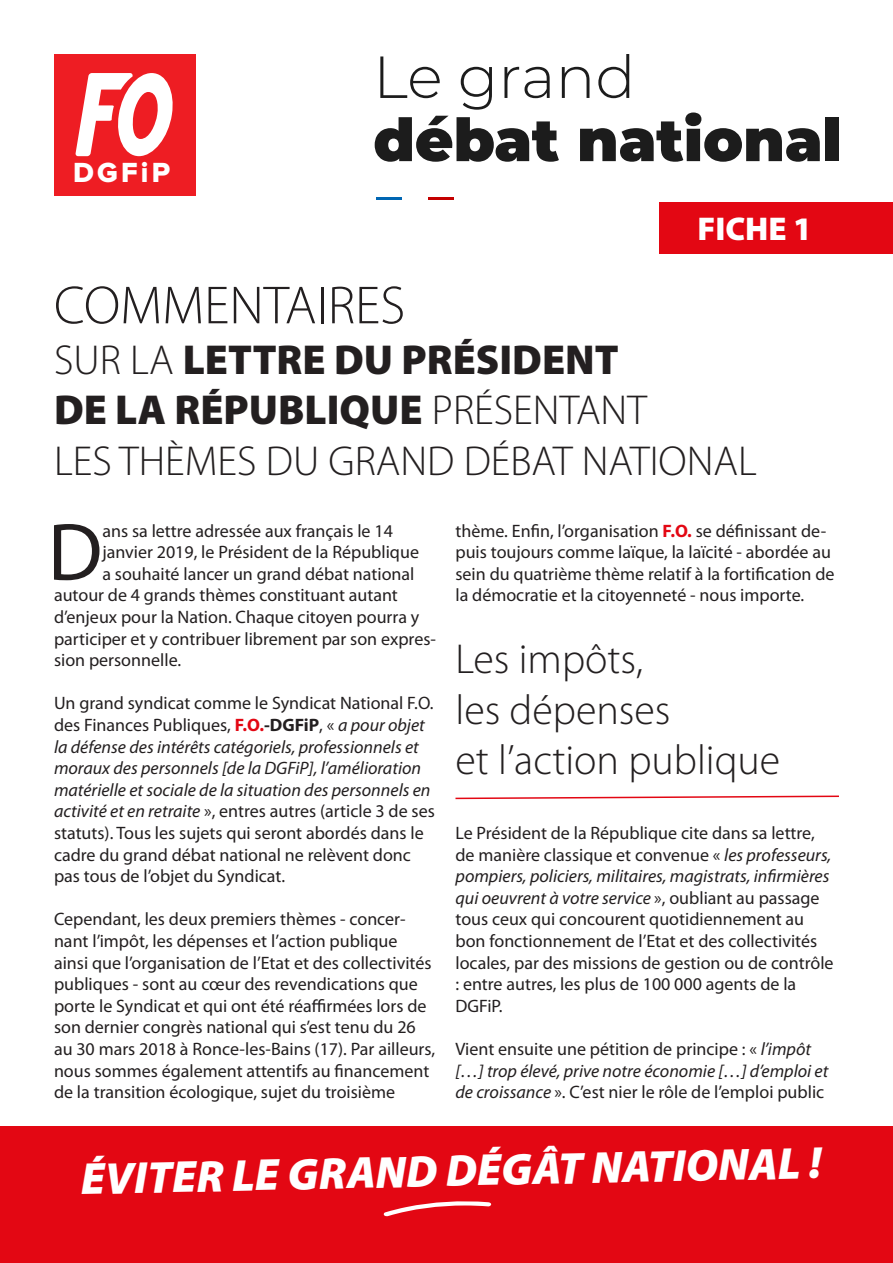
<style>
.page{position:relative;width:893px;height:1263px;background:#fff}
.page>*{position:absolute;margin:0;border:0;box-sizing:border-box;transform-origin:0 0}
.t1{font:82.05px "Myriad Pro";color:#231f20}
.t2{font:300 54px "Myriad Pro";color:#231f20}
.t3{font:italic 900 45px "Myriad Pro";color:#fff}
.t4{font:300 42px "Myriad Pro";color:#231f20}
.t5{font:900 42px "Myriad Pro";color:#231f20}
.t6{font:900 33px "Myriad Pro";color:#fff}
.t7{font:28.65px "Proxima Nova Extrabld";letter-spacing:.11em;color:#fff}
.t8{font:18px/21.6px "Myriad Pro";color:#231f20}
.s1{font-weight:300}
.s2{font-weight:700;color:#e30713}
.s3{font-weight:700}
.s4{font-style:italic}
</style>
<div class="page">
<div style="left:0;top:1127px;width:893px;height:136px;background:#e30713"></div>
<svg style="left:380px;top:56px;width:60px;height:42px"></svg>
<svg style="left:461px;top:67px;width:31px;height:43px"></svg>
<svg style="left:504px;top:67px;width:46px;height:31px"></svg>
<svg style="left:562px;top:67px;width:27px;height:31px"></svg>
<svg style="left:598px;top:54px;width:31px;height:44px"></svg>
<svg style="left:375px;top:116px;width:184px;height:46px"></svg>
<svg style="left:580px;top:112px;width:240px;height:50px"></svg>
<div style="left:826px;top:117px;width:13px;height:44px;background:#1c1c1c"></div>
<hr style="left:377px;top:197px;width:25px;height:3px;background:#0066b3">
<hr style="left:428px;top:197px;width:25px;height:3px;background:#c40000">
<div style="left:54px;top:54px;width:142px;height:142px;background:#ee1d23"></div>
<svg style="left:75px;top:73px;width:98px;height:83px"></svg>
<div style="left:659px;top:202px;width:234px;height:51px;background:#e30713"></div>
<svg style="left:455px;top:795px;width:384px;height:5px"></svg>
<svg style="left:383px;top:1201px;width:108px;height:15px"></svg>
<p class="t7" style="left:73px;top:159px;width:99px">DGFiP</p>
<p class="t6" style="left:697px;top:210px;width:116px">FICHE 1</p>
<p class="t2" style="left:54px;top:273px;width:353px">COMMENTAIRES</p>
<p class="t5" style="left:54px;top:336px;width:566px"><span class="s1">SUR LA</span> LETTRE DU PRÉSIDENT</p>
<p class="t5" style="left:54px;top:386px;width:594px">DE LA RÉPUBLIQUE <span class="s1">PRÉSENTANT</span></p>
<p class="t4" style="left:54px;top:435px;width:704px">LES THÈMES DU GRAND DÉBAT NATIONAL</p>
<p class="t1" style="left:48px;top:502px;width:56px">D</p>
<p class="t8" style="left:102px;top:519px;width:292px">ans sa lettre adressée aux français le 14</p>
<p class="t8" style="left:102px;top:541px;width:318px">janvier 2019, le Président de la République</p>
<p class="t8" style="left:102px;top:563px;width:314px">a souhaité lancer un grand débat national</p>
<p class="t8" style="left:54px;top:584px;width:345px">autour de 4 grands thèmes constituant autant</p>
<p class="t8" style="left:54px;top:606px;width:367px">d’enjeux pour la Nation. Chaque citoyen pourra y</p>
<p class="t8" style="left:54px;top:627px;width:383px">participer et y contribuer librement par son expres-</p>
<p class="t8" style="left:54px;top:649px;width:129px">sion personnelle.</p>
<p class="t8" style="left:54px;top:692px;width:382px">Un grand syndicat comme le Syndicat National F.O. des Finances Publiques, <span class="s2">F.O.</span><span class="s3">-DGFiP</span>, « <span class="s4">a pour objet la défense des intérêts catégoriels, professionnels et moraux des personnels [de la DGFiP], l’amélioration matérielle et sociale de la situation des personnels en activité et en retraite</span> », entres autres (article 3 de ses statuts). Tous les sujets qui seront abordés dans le cadre du grand débat national ne relèvent donc pas tous de l’objet du Syndicat.</p>
<p class="t8" style="left:54px;top:908px;width:383px">Cependant, les deux premiers thèmes - concer&shy;nant l’impôt, les dépenses et l’action publique ainsi que l’organisation de l’Etat et des collectivités publiques - sont au cœur des revendications que porte le Syndicat et qui ont été réaffirmées lors de son dernier congrès national qui s’est tenu du 26 au 30 mars 2018 à Ronce-les-Bains (17). Par ailleurs, nous sommes également attentifs au financement de la transition écologique, sujet du troisième</p>
<p class="t8" style="left:455px;top:519px;width:381px">thème. Enfin, l’organisation <span class="s2">F.O.</span> se définissant de&shy;puis toujours comme laïque, la laïcité - abordée au sein du quatrième thème relatif à la fortification de la démocratie et la citoyenneté - nous importe.</p>
<p class="t4" style="left:455px;top:634px;width:189px">Les impôts,</p>
<p class="t4" style="left:455px;top:684px;width:217px">les dépenses</p>
<p class="t4" style="left:455px;top:735px;width:326px">et l’action publique</p>
<p class="t8" style="left:455px;top:822px;width:380px">Le Président de la République cite dans sa lettre, de manière classique et convenue « <span class="s4">les professeurs, pompiers, policiers, militaires, magistrats, infirmières qui oeuvrent à votre service</span> », oubliant au passage tous ceux qui concourent quotidiennement au bon fonctionnement de l’Etat et des collectivités locales, par des missions de gestion ou de contrôle : entre autres, les plus de 100 000 agents de la DGFiP.</p>
<p class="t8" style="left:455px;top:1038px;width:374px">Vient ensuite une pétition de principe : « <span class="s4">l’impôt […] trop élevé, prive notre économie […] d’emploi et de croissance</span> ». C’est nier le rôle de l’emploi public</p>
<p class="t3" style="left:80px;top:1147px;width:742px;rotate:-1deg">ÉVITER LE GRAND DÉGÂT NATIONAL !</p>
</div>
